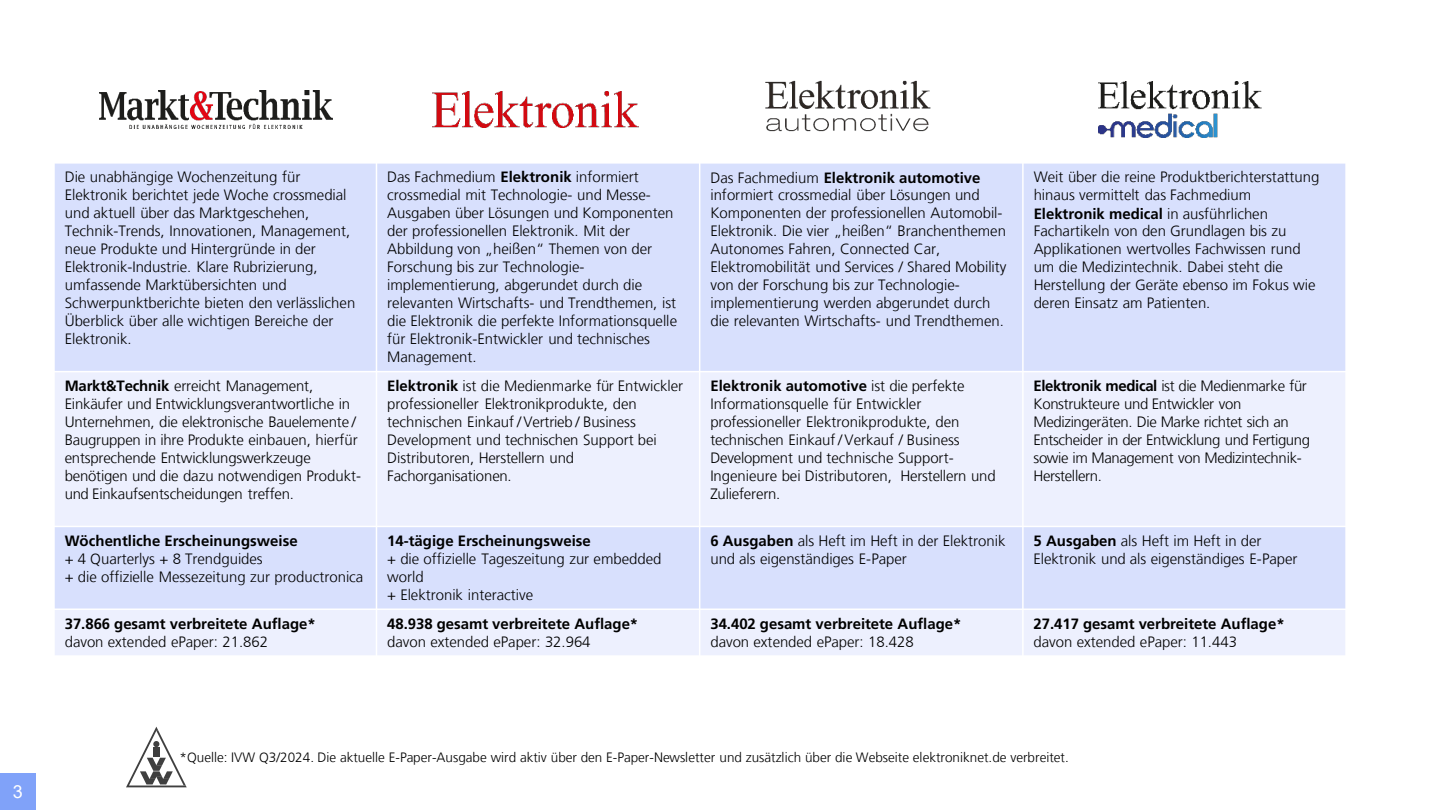
<style>
.page{position:relative;width:1440px;height:810px;background:#fff}
.page>*{position:absolute;margin:0;border:0;box-sizing:border-box;transform-origin:0 0}
.t1{font:18px "Arial";color:#fff}
.t2{font:300 15px/18px "Frutiger LT Com";letter-spacing:-.005em;color:#000}
.t3{font:700 15px/17.9px "Frutiger LT Com";color:#000}
.t4{font:300 15px/18px "Frutiger LT Com";letter-spacing:-.025em;color:#000}
.t5{font:300 13.5px "Frutiger LT Com";color:#000}
.s1{font-weight:700}
.s2{font-weight:300}
</style>
<div class="page">
<img style="left:99px;top:91px;width:234px;height:37px">
<img style="left:432px;top:92px;width:207px;height:35px">
<img style="left:765px;top:80px;width:166px;height:52px">
<img style="left:1098px;top:81px;width:163px;height:57px">
<div style="left:54px;top:163px;width:322px;height:209px;background:#d8e0fd"></div>
<div style="left:376px;top:163px;width:324px;height:209px;background:#d8e0fd"></div>
<div style="left:700px;top:163px;width:323px;height:209px;background:#d8e0fd"></div>
<div style="left:1023px;top:163px;width:323px;height:209px;background:#d8e0fd"></div>
<div style="left:54px;top:372px;width:322px;height:154px;background:#edf0fe"></div>
<div style="left:376px;top:372px;width:324px;height:154px;background:#edf0fe"></div>
<div style="left:700px;top:372px;width:323px;height:154px;background:#edf0fe"></div>
<div style="left:1023px;top:372px;width:323px;height:154px;background:#edf0fe"></div>
<div style="left:54px;top:526px;width:322px;height:83px;background:#d8e0fd"></div>
<div style="left:376px;top:526px;width:324px;height:83px;background:#d8e0fd"></div>
<div style="left:700px;top:526px;width:323px;height:83px;background:#d8e0fd"></div>
<div style="left:1023px;top:526px;width:323px;height:83px;background:#d8e0fd"></div>
<div style="left:54px;top:609px;width:322px;height:47px;background:#edf0fe"></div>
<div style="left:376px;top:609px;width:324px;height:47px;background:#edf0fe"></div>
<div style="left:700px;top:609px;width:323px;height:47px;background:#edf0fe"></div>
<div style="left:1023px;top:609px;width:323px;height:47px;background:#edf0fe"></div>
<hr style="left:376px;top:162px;width:1px;height:495px;background:#fff">
<hr style="left:699px;top:162px;width:1px;height:495px;background:#fff">
<hr style="left:1022px;top:162px;width:2px;height:495px;background:#fff">
<hr style="left:53px;top:371px;width:1294px;height:1px;background:#fff">
<hr style="left:53px;top:526px;width:1294px;height:1px;background:#fff">
<hr style="left:53px;top:608px;width:1294px;height:2px;background:#fff">
<hr style="left:53px;top:162px;width:2px;height:495px;background:#fff">
<hr style="left:1345px;top:162px;width:2px;height:495px;background:#fff">
<hr style="left:53px;top:162px;width:1294px;height:2px;background:#fff">
<hr style="left:53px;top:655px;width:1294px;height:2px;background:#fff">
<svg style="left:126px;top:727px;width:61px;height:60px"></svg>
<div style="left:0;top:774px;width:36px;height:36px;background:#80a2f9"></div>
<p class="t1" style="left:13px;top:779px;width:12px">3</p>
<p class="t2" style="left:65px;top:168px;width:292px">Die unabhängige Wochenzeitung für Elektronik berichtet jede Woche crossmedial und aktuell über das Marktgeschehen, Technik-Trends, Innovationen, Management, neue Produkte und Hintergründe in der Elektronik-Industrie. Klare Rubrizierung, umfassende Marktübersichten und Schwerpunktberichte bieten den verlässlichen Überblick über alle wichtigen Bereiche der Elektronik.</p>
<p class="t2" style="left:387px;top:168px;width:291px">Das Fachmedium <span class="s1">Elektronik</span> informiert crossmedial mit Technologie- und Messe-Ausgaben über Lösungen und Komponenten der professionellen Elektronik. Mit der Abbildung von „heißen“ Themen von der Forschung bis zur Technologie&shy;implementierung, abgerundet durch die relevanten Wirtschafts- und Trendthemen, ist die Elektronik die perfekte Informationsquelle für Elektronik-Entwickler und technisches Management.</p>
<p class="t2" style="left:710px;top:168px;width:298px">Das Fachmedium <span class="s1">Elektronik automotive </span>informiert crossmedial über Lösungen und Komponenten der professionellen Automobil-Elektronik. Die vier „heißen“ Branchenthemen Autonomes Fahren, Connected Car, Elektromobilität und Services / Shared Mobility von der Forschung bis zur Technologie&shy;implementierung werden abgerundet durch die relevanten Wirtschafts- und Trendthemen.</p>
<p class="t2" style="left:1034px;top:168px;width:287px">Weit über die reine Produktberichterstattung hinaus vermittelt das Fachmedium <span class="s1">Elektronik medical</span> in ausführlichen Fachartikeln von den Grundlagen bis zu Applikationen wertvolles Fachwissen rund um die Medizintechnik. Dabei steht die Herstellung der Geräte ebenso im Fokus wie deren Einsatz am Patienten.</p>
<p class="t2" style="left:65px;top:377px;width:298px"><span class="s1">Markt&amp;Technik</span> erreicht Management, Einkäufer und Entwicklungsverantwortliche in Unternehmen, die elektronische Bauelemente / Baugruppen in ihre Produkte einbauen, hierfür entsprechende Entwicklungswerkzeuge benötigen und die dazu notwendigen Produkt&shy;und Einkaufsentscheidungen treffen.</p>
<p class="t2" style="left:387px;top:377px;width:297px"><span class="s1">Elektronik</span> ist die Medienmarke für Entwickler professioneller Elektronikprodukte, den technischen Einkauf / Vertrieb / Business Development und technischen Support bei Distributoren, Herstellern und Fachorganisationen.</p>
<p class="t2" style="left:710px;top:377px;width:287px"><span class="s1">Elektronik automotive</span> ist die perfekte Informationsquelle für Entwickler professioneller Elektronikprodukte, den technischen Einkauf /Verkauf / Business Development und technische Support-Ingenieure bei Distributoren, Herstellern und Zulieferern.</p>
<p class="t4" style="left:1034px;top:377px;width:278px"><span class="s1">Elektronik medical</span> ist die Medienmarke für Konstrukteure und Entwickler von Medizingeräten. Die Marke richtet sich an Entscheider in der Entwicklung und Fertigung sowie im Management von Medizintechnik-Herstellern.</p>
<p class="t2" style="left:65px;top:532px;width:300px"><span class="s1">Wöchentliche Erscheinungsweise<br></span>+ 4 Quarterlys + 8 Trendguides<br>+ die offizielle Messezeitung zur productronica</p>
<p class="t3" style="left:387px;top:532px;width:205px">14-tägige Erscheinungsweise</p>
<p class="t2" style="left:710px;top:532px;width:297px"><span class="s1">6 Ausgaben</span> als Heft im Heft in der Elektronik und als eigenständiges E-Paper</p>
<p class="t2" style="left:1034px;top:532px;width:265px"><span class="s1">5 Ausgaben</span> als Heft im Heft in der<br>Elektronik und als eigenständiges E-Paper</p>
<p class="t2" style="left:387px;top:550px;width:276px">+ die offizielle Tageszeitung zur embedded world</p>
<p class="t2" style="left:387px;top:586px;width:148px">+ Elektronik interactive</p>
<p class="t3" style="left:65px;top:615px;width:253px">37.866 gesamt verbreitete Auflage* <span class="s2">davon extended ePaper: 21.862</span></p>
<p class="t3" style="left:387px;top:615px;width:253px">48.938 gesamt verbreitete Auflage* <span class="s2">davon extended ePaper: 32.964</span></p>
<p class="t3" style="left:710px;top:615px;width:253px">34.402 gesamt verbreitete Auflage* <span class="s2">davon extended ePaper: 18.428</span></p>
<p class="t3" style="left:1034px;top:615px;width:253px">27.417 gesamt verbreitete Auflage* <span class="s2">davon extended ePaper: 11.443</span></p>
<p class="t5" style="left:180px;top:749px;width:891px">*Quelle: IVW Q3/2024. Die aktuelle E-Paper-Ausgabe wird aktiv über den E-Paper-Newsletter und zusätzlich über die Webseite elektroniknet.de verbreitet.</p>
</div>
